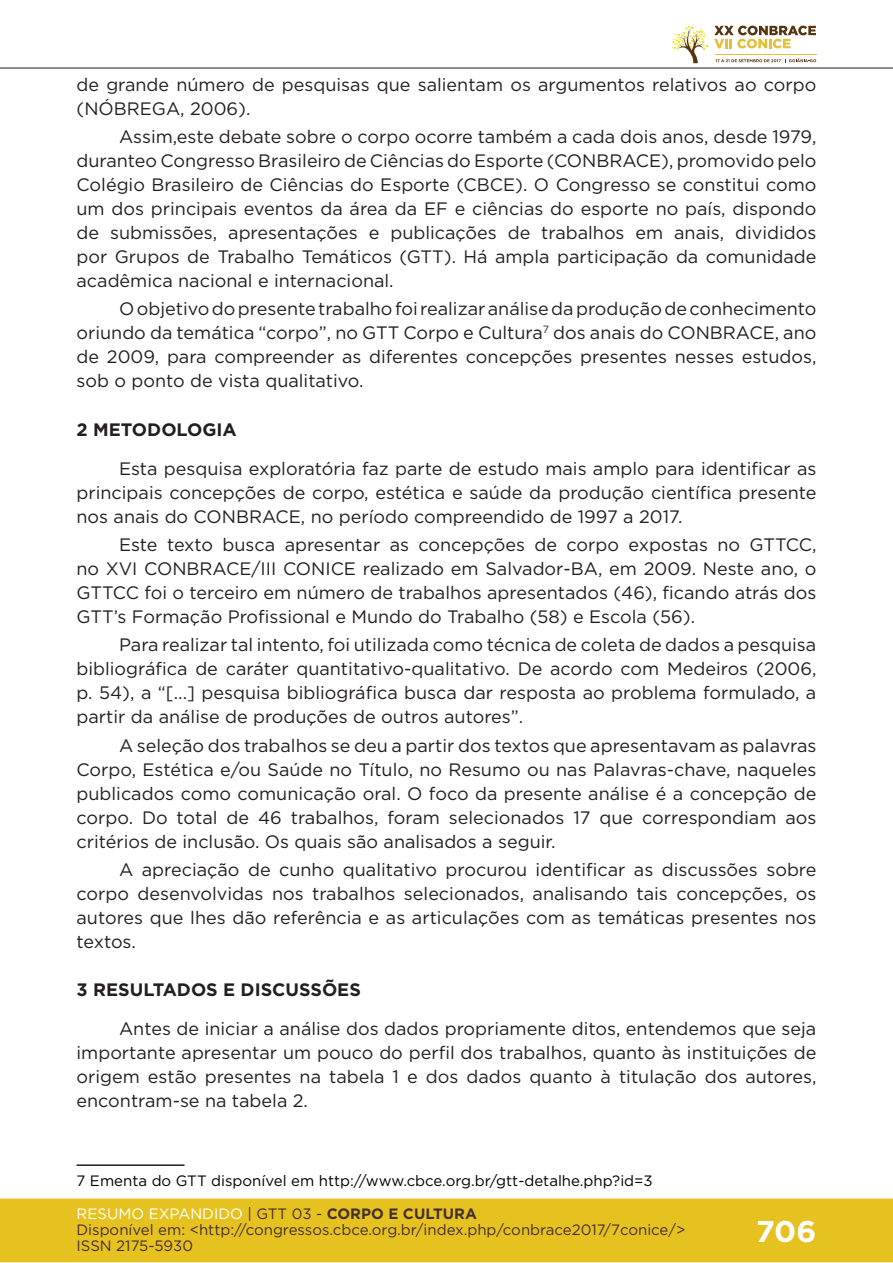
<style>
.page{position:relative;width:893px;height:1263px;background:#fff}
.page>*{position:absolute;margin:0;border:0;box-sizing:border-box;transform-origin:0 0}
.t1{font:700 30px "Gotham";color:#fff}
.t2{font:18px/24px "Gotham";color:#231f20;text-align:justify}
.t3{font:700 18px "Gotham";color:#231f20}
.t4{font:15px/16px "Gotham";color:#462f2a}
.t5{font:15px "Gotham";color:#000001}
.s1{color:#fff}
.s2{color:#442f2a}
.s3{font-weight:700;color:#442f2a}
</style>
<div class="page">
<div style="left:0;top:1198px;width:893px;height:64px;background:#e6c221;border:2px solid #e6c221"></div>
<hr style="left:0;top:67px;width:893px;height:2px;background:#442f2a">
<svg style="left:672px;top:26px;width:144px;height:37px"></svg>
<hr style="left:77px;top:1164px;width:108px;height:2px;background:#231f20">
<p class="t2" style="left:77px;top:72px;width:741px">de grande número de pesquisas que salientam os argumentos relativos ao corpo (NÓBREGA, 2006).</p>
<p class="t2" style="left:77px;top:124px;width:741px;text-indent:43px">Assim,este debate sobre o corpo ocorre também a cada dois anos, desde 1979, duranteo Congresso Brasileiro de Ciências do Esporte (CONBRACE), promovido pelo Colégio Brasileiro de Ciências do Esporte (CBCE). O Congresso se constitui como um dos principais eventos da área da EF e ciências do esporte no país, dispondo de submissões, apresentações e publicações de trabalhos em anais, divididos por Grupos de Trabalho Temáticos (GTT). Há ampla participação da comunidade acadêmica nacional e internacional.</p>
<p class="t2" style="left:77px;top:297px;width:741px;text-indent:43px">O objetivo do presente trabalho foi realizar análise da produção de conhecimento oriundo da temática “corpo”, no GTT Corpo e Cultura<sup>7</sup> dos anais do CONBRACE, ano de 2009, para compreender as diferentes concepções presentes nesses estudos, sob o ponto de vista qualitativo.</p>
<p class="t3" style="left:77px;top:417px;width:162px">2 METODOLOGIA</p>
<p class="t2" style="left:77px;top:456px;width:741px;text-indent:43px">Esta pesquisa exploratória faz parte de estudo mais amplo para identificar as principais concepções de corpo, estética e saúde da produção científica presente nos anais do CONBRACE, no período compreendido de 1997 a 2017.</p>
<p class="t2" style="left:77px;top:532px;width:741px;text-indent:43px">Este texto busca apresentar as concepções de corpo expostas no GTTCC, no XVI CONBRACE/III CONICE realizado em Salvador-BA, em 2009. Neste ano, o GTTCC foi o terceiro em número de trabalhos apresentados (46), ficando atrás dos GTT’s Formação Profissional e Mundo do Trabalho (58) e Escola (56).</p>
<p class="t2" style="left:77px;top:632px;width:741px;text-indent:43px">Para realizar tal intento, foi utilizada como técnica de coleta de dados a pesquisa bibliográfica de caráter quantitativo-qualitativo. De acordo com Medeiros (2006, p. 54), a “[...] pesquisa bibliográfica busca dar resposta ao problema formulado, a partir da análise de produções de outros autores”.</p>
<p class="t2" style="left:77px;top:733px;width:741px;text-indent:43px">A seleção dos trabalhos se deu a partir dos textos que apresentavam as palavras Corpo, Estética e/ou Saúde no Título, no Resumo ou nas Palavras-chave, naqueles publicados como comunicação oral. O foco da presente análise é a concepção de corpo. Do total de 46 trabalhos, foram selecionados 17 que correspondiam aos critérios de inclusão. Os quais são analisados a seguir.</p>
<p class="t2" style="left:77px;top:857px;width:741px;text-indent:43px">A apreciação de cunho qualitativo procurou identificar as discussões sobre corpo desenvolvidas nos trabalhos selecionados, analisando tais concepções, os autores que lhes dão referência e as articulações com as temáticas presentes nos textos.</p>
<p class="t3" style="left:77px;top:978px;width:286px">3 RESULTADOS E DISCUSSÕES</p>
<p class="t2" style="left:77px;top:1016px;width:741px;text-indent:43px">Antes de iniciar a análise dos dados propriamente ditos, entendemos que seja importante apresentar um pouco do perfil dos trabalhos, quanto às instituições de origem estão presentes na tabela 1 e dos dados quanto à titulação dos autores, encontram-se na tabela 2.</p>
<p class="t5" style="left:77px;top:1171px;width:578px">7 Ementa do GTT disponível em http://www.cbce.org.br/gtt-detalhe.php?id=3</p>
<p class="t4" style="left:77px;top:1205px;width:610px"><span class="s1">RESUMO EXPANDIDO</span> <span class="s2">| GTT 03 -</span> <span class="s3">CORPO E CULTURA<br></span>Disponível em: &lt;http://congressos.cbce.org.br/index.php/conbrace2017/7conice/&gt;<br>ISSN 2175-5930</p>
<h1 class="t1" style="left:756px;top:1212px;width:62px">706</h1>
</div>
